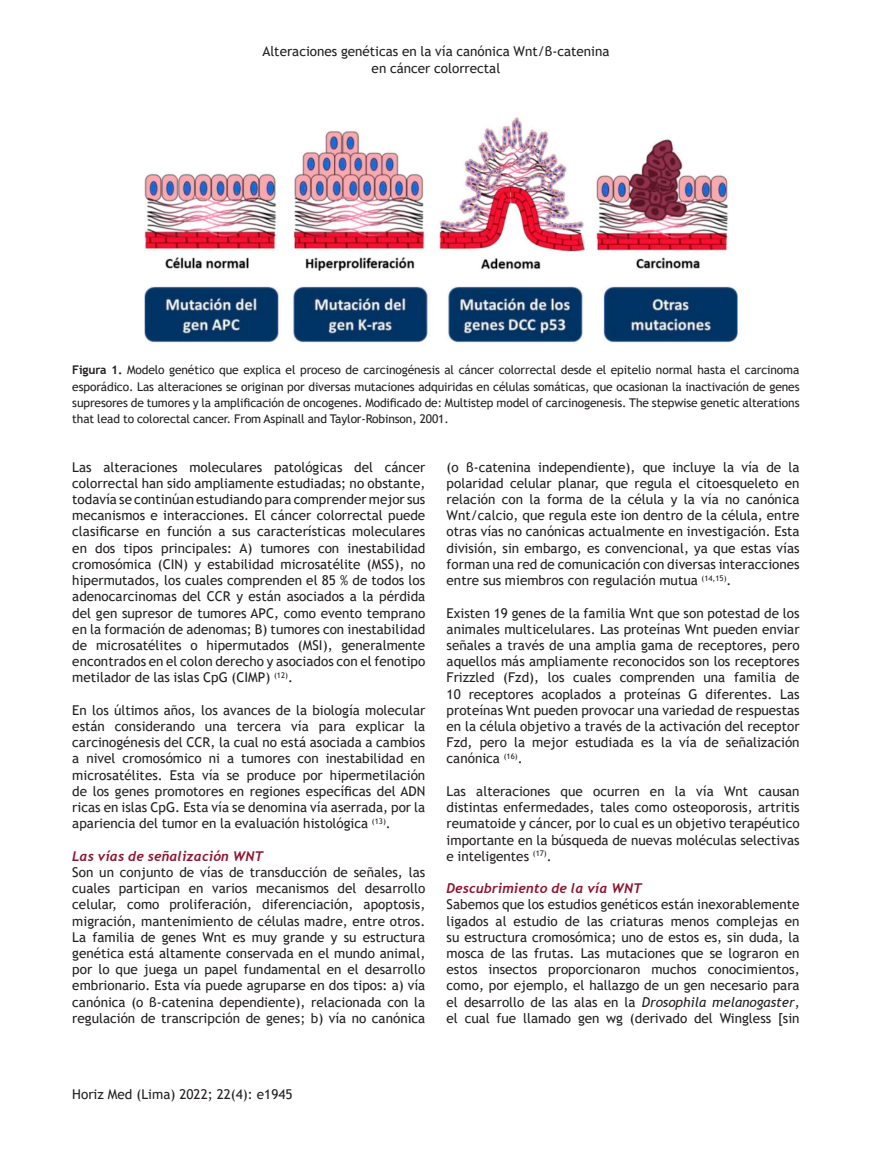
<style>
.page{position:relative;width:872px;height:1149px;background:#fff}
.page>*{position:absolute;margin:0;border:0;box-sizing:border-box;transform-origin:0 0}
.TEXTO_PRINCIPAL_HORI{font:13.5px/16.2px "Trebuchet MS";color:#231f20;text-align:justify}
.ENCABEZADO_AUTOR{font:13.5px "Trebuchet MS";color:#231f20}
.SUBTITULO_minusculas{font:italic 700 13.5px "Trebuchet";letter-spacing:.01em;color:#8e142f}
.LEYENDAS_cuadros{font:12px/16.2px "Trebuchet MS";letter-spacing:-.01em;color:#231f20;text-align:justify}
.s1{font-weight:700}
.s2{font-style:italic}
</style>
<div class="page">
<img style="left:144px;top:117px;width:594px;height:226px">
<p class="ENCABEZADO_AUTOR" style="left:262px;top:43px;width:349px">Alteraciones genéticas en la vía canónica Wnt/β-catenina</p>
<p class="ENCABEZADO_AUTOR" style="left:372px;top:59px;width:130px">en cáncer colorrectal</p>
<p class="LEYENDAS_cuadros" style="left:72px;top:362px;width:728px"><span class="s1">Figura 1.</span> Modelo genético que explica el proceso de carcinogénesis al cáncer colorrectal desde el epitelio normal hasta el carcinoma esporádico. Las alteraciones se originan por diversas mutaciones adquiridas en células somáticas, que ocasionan la inactivación de genes supresores de tumores y la amplificación de oncogenes. Modificado de: Multistep model of carcinogenesis. The stepwise genetic alterations that lead to colorectal cancer. From Aspinall and Taylor-Robinson, 2001.</p>
<p class="TEXTO_PRINCIPAL_HORI" style="left:72px;top:458px;width:354px">Las alteraciones moleculares patológicas del cáncer colorrectal han sido ampliamente estudiadas; no obstante, todavía se continúan estudiando para comprender mejor sus mecanismos e interacciones. El cáncer colorrectal puede clasificarse en función a sus características moleculares en dos tipos principales: A) tumores con inestabilidad cromosómica (CIN) y estabilidad microsatélite (MSS), no hipermutados, los cuales comprenden el 85 % de todos los adenocarcinomas del CCR y están asociados a la pérdida del gen supresor de tumores APC, como evento temprano en la formación de adenomas; B) tumores con inestabilidad de microsatélites o hipermutados (MSI), generalmente encontrados en el colon derecho y asociados con el fenotipo metilador de las islas CpG (CIMP) <sup>(12)</sup>.</p>
<p class="TEXTO_PRINCIPAL_HORI" style="left:72px;top:701px;width:354px">En los últimos años, los avances de la biología molecular están considerando una tercera vía para explicar la carcinogénesis del CCR, la cual no está asociada a cambios a nivel cromosómico ni a tumores con inestabilidad en microsatélites. Esta vía se produce por hipermetilación de los genes promotores en regiones específicas del ADN ricas en islas CpG. Esta vía se denomina vía aserrada, por la apariencia del tumor en la evaluación histológica <sup>(13)</sup>.</p>
<p class="SUBTITULO_minusculas" style="left:72px;top:847px;width:193px">Las vías de señalización WNT</p>
<p class="TEXTO_PRINCIPAL_HORI" style="left:72px;top:863px;width:354px">Son un conjunto de vías de transducción de señales, las cuales participan en varios mecanismos del desarrollo celular, como proliferación, diferenciación, apoptosis, migración, mantenimiento de células madre, entre otros.<br>La familia de genes Wnt es muy grande y su estructura genética está altamente conservada en el mundo animal, por lo que juega un papel fundamental en el desarrollo embrionario. Esta vía puede agruparse en dos tipos: a) vía canónica (o β-catenina dependiente), relacionada con la regulación de transcripción de genes; b) vía no canónica</p>
<p class="TEXTO_PRINCIPAL_HORI" style="left:446px;top:458px;width:354px">(o β-catenina independiente), que incluye la vía de la polaridad celular planar, que regula el citoesqueleto en relación con la forma de la célula y la vía no canónica Wnt/calcio, que regula este ion dentro de la célula, entre otras vías no canónicas actualmente en investigación. Esta división, sin embargo, es convencional, ya que estas vías forman una red de comunicación con diversas interacciones entre sus miembros con regulación mutua <sup>(14,15)</sup>.</p>
<p class="TEXTO_PRINCIPAL_HORI" style="left:446px;top:604px;width:354px">Existen 19 genes de la familia Wnt que son potestad de los animales multicelulares. Las proteínas Wnt pueden enviar señales a través de una amplia gama de receptores, pero aquellos más ampliamente reconocidos son los receptores Frizzled (Fzd), los cuales comprenden una familia de 10 receptores acoplados a proteínas G diferentes. Las proteínas Wnt pueden provocar una variedad de respuestas en la célula objetivo a través de la activación del receptor Fzd, pero la mejor estudiada es la vía de señalización canónica <sup>(16)</sup>.</p>
<p class="TEXTO_PRINCIPAL_HORI" style="left:446px;top:782px;width:354px">Las alteraciones que ocurren en la vía Wnt causan distintas enfermedades, tales como osteoporosis, artritis reumatoide y cáncer, por lo cual es un objetivo terapéutico importante en la búsqueda de nuevas moléculas selectivas e inteligentes <sup>(17)</sup>.</p>
<p class="SUBTITULO_minusculas" style="left:446px;top:879px;width:197px">Descubrimiento de la vía WNT</p>
<p class="TEXTO_PRINCIPAL_HORI" style="left:446px;top:896px;width:354px">Sabemos que los estudios genéticos están inexorablemente ligados al estudio de las criaturas menos complejas en su estructura cromosómica; uno de estos es, sin duda, la mosca de las frutas. Las mutaciones que se lograron en estos insectos proporcionaron muchos conocimientos, como, por ejemplo, el hallazgo de un gen necesario para el desarrollo de las alas en la <span class="s2">Drosophila melanogaster</span>, el cual fue llamado gen wg (derivado del Wingless [sin</p>
<p class="TEXTO_PRINCIPAL_HORI" style="left:72px;top:1085px;width:222px">Horiz Med (Lima) 2022; 22(4): e1945</p>
</div>
